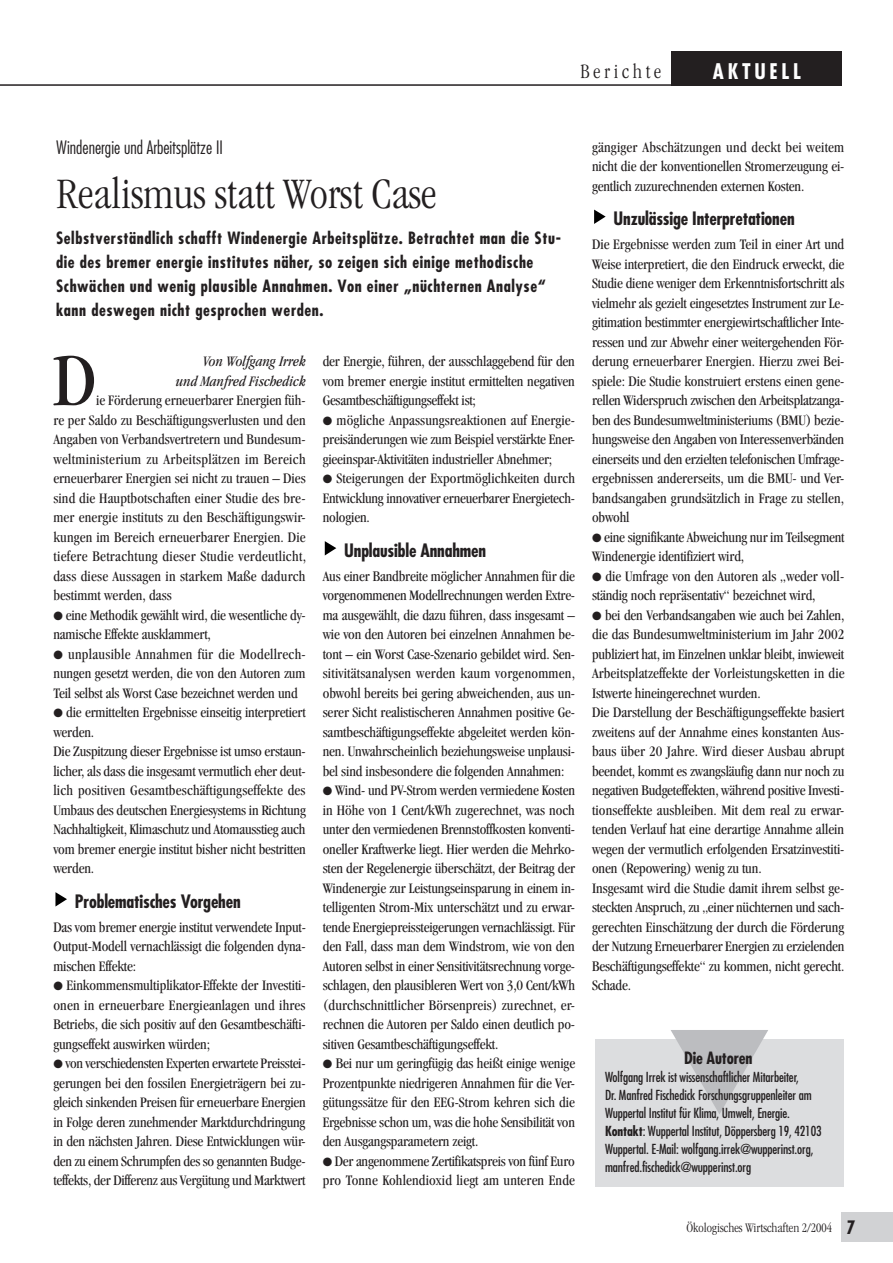
<style>
.page{position:relative;width:893px;height:1263px;background:#fff}
.page>*{position:absolute;margin:0;border:0;box-sizing:border-box;transform-origin:0 0}
._5Fließtext_Initial{font:condensed 76.95px "Garamond";color:#231f20}
._2Headline{font:300 condensed 45px "Garamond";color:#231f20}
.t1{font:300 condensed 21px "Garamond";letter-spacing:.175em;color:#231f20}
.t2{font:700 condensed 21px "Futura";letter-spacing:.175em;color:#fff}
._6ZÜ{font:700 condensed 18px "Futura";letter-spacing:-.01em;color:#231f20}
._1Dachzeile{font:300 condensed 18px "Futura";color:#231f20}
._3Vorspann{font:700 condensed 16.5px/24px "Futura";letter-spacing:.035em;color:#231f20}
._9Autorenüberschrift{font:700 condensed 16.5px "Futura";color:#231f20}
._4Fließtext{font:condensed 15px/19.5px "Garamond";letter-spacing:-.01em;color:#231f20;text-align:justify}
._5Fließtext_Initial-2{font:condensed 15px "Garamond";letter-spacing:.005em;color:#231f20}
._5Fließtext_Initial-3{font:italic condensed 15px "Garamond";color:#231f20}
._9zAutorenkasten{font:condensed 13.5px/18px "Futura";letter-spacing:-.01em;color:#231f20}
.t3{font:300 condensed 13.5px "Garamond";color:#231f20}
.s1{font-weight:700}
</style>
<div class="page">
<div style="left:842px;top:1212px;width:51px;height:30px;background:#d1d2d4"></div>
<div style="left:672px;top:51px;width:170px;height:34px;background:#231f20"></div>
<hr style="left:0;top:84px;width:842px;height:2px;background:#231f20">
<svg style="left:55px;top:892px;width:12px;height:14px"></svg>
<svg style="left:325px;top:541px;width:11px;height:14px"></svg>
<svg style="left:594px;top:210px;width:12px;height:14px"></svg>
<div style="left:595px;top:1040px;width:248px;height:147px;background:#dcdddf"></div>
<svg style="left:671px;top:1039px;width:97px;height:1px"></svg>
<p class="t1" style="left:581px;top:60px;width:82px">Berichte</p>
<p class="t2" style="left:713px;top:58px;width:89px">Aktuell</p>
<p class="_1Dachzeile" style="left:56px;top:136px;width:168px">Windenergie und Arbeitsplätze II</p>
<p class="_2Headline" style="left:56px;top:169px;width:382px">Realismus statt Worst Case</p>
<p class="_3Vorspann" style="left:56px;top:226px;width:506px">Selbstverständlich schafft Windenergie Arbeitsplätze. Betrachtet man die Stu&shy;die des bremer energie institutes näher, so zeigen sich einige methodische Schwächen und wenig plausible Annahmen. Von einer „nüchternen Analyse“ kann deswegen nicht gesprochen werden.</p>
<p class="_5Fließtext_Initial" style="left:53px;top:338px;width:44px">D</p>
<p class="_5Fließtext_Initial-3" style="left:203px;top:353px;width:105px">Von Wolfgang Irrek</p>
<p class="_5Fließtext_Initial-3" style="left:176px;top:372px;width:131px">und Manfred Fischedick</p>
<p class="_5Fließtext_Initial-2" style="left:96px;top:392px;width:211px">ie Förderung erneuerbarer Energien füh-</p>
<p class="_5Fließtext_Initial-2" style="left:53px;top:411px;width:254px">re per Saldo zu Beschäftigungsverlusten und den</p>
<p class="_5Fließtext_Initial-2" style="left:53px;top:431px;width:254px">Angaben von Verbandsvertretern und Bundesum-</p>
<p class="_5Fließtext_Initial-2" style="left:53px;top:450px;width:254px">weltministerium zu Arbeitsplätzen im Bereich</p>
<p class="_5Fließtext_Initial-2" style="left:53px;top:470px;width:254px">erneuerbarer Energien sei nicht zu trauen – Dies</p>
<p class="_5Fließtext_Initial-2" style="left:53px;top:489px;width:254px">sind die Hauptbotschaften einer Studie des bre-</p>
<p class="_5Fließtext_Initial-2" style="left:53px;top:509px;width:254px">mer energie instituts zu den Beschäftigungswir-</p>
<p class="_5Fließtext_Initial-2" style="left:53px;top:528px;width:254px">kungen im Bereich erneuerbarer Energien. Die</p>
<p class="_5Fließtext_Initial-2" style="left:53px;top:548px;width:254px">tiefere Betrachtung dieser Studie verdeutlicht,</p>
<p class="_5Fließtext_Initial-2" style="left:53px;top:567px;width:254px">dass diese Aussagen in starkem Maße dadurch</p>
<p class="_5Fließtext_Initial-2" style="left:53px;top:587px;width:120px">bestimmt werden, dass</p>
<p class="_4Fließtext" style="left:53px;top:605px;width:254px">● eine Methodik gewählt wird, die wesentliche dy&shy;namische Effekte ausklammert,</p>
<p class="_4Fließtext" style="left:53px;top:644px;width:254px">● unplausible Annahmen für die Modellrech&shy;nungen gesetzt werden, die von den Autoren zum Teil selbst als Worst Case bezeichnet werden und</p>
<p class="_4Fließtext" style="left:53px;top:702px;width:254px">● die ermittelten Ergebnisse einseitig interpretiert werden.</p>
<p class="_4Fließtext" style="left:53px;top:741px;width:254px">Die Zuspitzung dieser Ergebnisse ist umso erstaun&shy;licher, als dass die insgesamt vermutlich eher deut&shy;lich positiven Gesamtbeschäftigungseffekte des Umbaus des deutschen Energiesystems in Richtung Nachhaltigkeit, Klimaschutz und Atomausstieg auch vom bremer energie institut bisher nicht bestritten werden.</p>
<p class="_6ZÜ" style="left:75px;top:889px;width:167px">Problematisches Vorgehen</p>
<p class="_4Fließtext" style="left:53px;top:917px;width:254px">Das vom bremer energie institut verwendete Input-Output-Modell vernachlässigt die folgenden dyna&shy;mischen Effekte:</p>
<p class="_4Fließtext" style="left:53px;top:975px;width:254px">● Einkommensmultiplikator-Effekte der Investiti&shy;onen in erneuerbare Energieanlagen und ihres Betriebs, die sich positiv auf den Gesamtbeschäfti&shy;gungseffekt auswirken würden;</p>
<p class="_4Fließtext" style="left:53px;top:1053px;width:254px">● von verschiedensten Experten erwartete Preisstei&shy;gerungen bei den fossilen Energieträgern bei zu&shy;gleich sinkenden Preisen für erneuerbare Energien in Folge deren zunehmender Marktdurchdringung in den nächsten Jahren. Diese Entwicklungen wür&shy;den zu einem Schrumpfen des so genannten Budge&shy;teffekts, der Differenz aus Vergütung und Marktwert</p>
<p class="_4Fließtext" style="left:323px;top:351px;width:254px">der Energie, führen, der ausschlaggebend für den vom bremer energie institut ermittelten negativen Gesamtbeschäftigungseffekt ist;</p>
<p class="_4Fließtext" style="left:323px;top:410px;width:254px">● mögliche Anpassungsreaktionen auf Energie&shy;preisänderungen wie zum Beispiel verstärkte Ener&shy;gieeinspar-Aktivitäten industrieller Abnehmer;</p>
<p class="_4Fließtext" style="left:323px;top:468px;width:254px">● Steigerungen der Exportmöglichkeiten durch Entwicklung innovativer erneuerbarer Energietech&shy;nologien.</p>
<p class="_6ZÜ" style="left:344px;top:538px;width:143px">Unplausible Annahmen</p>
<p class="_4Fließtext" style="left:323px;top:566px;width:254px">Aus einer Bandbreite möglicher Annahmen für die vorgenommenen Modellrechnungen werden Extre&shy;ma ausgewählt, die dazu führen, dass insgesamt – wie von den Autoren bei einzelnen Annahmen be&shy;tont – ein Worst Case-Szenario gebildet wird. Sen&shy;sitivitätsanalysen werden kaum vorgenommen, obwohl bereits bei gering abweichenden, aus un&shy;serer Sicht realistischeren Annahmen positive Ge&shy;samtbeschäftigungseffekte abgeleitet werden kön&shy;nen. Unwahrscheinlich beziehungsweise unplausi&shy;bel sind insbesondere die folgenden Annahmen:</p>
<p class="_4Fließtext" style="left:323px;top:780px;width:254px">● Wind- und PV-Strom werden vermiedene Kosten in Höhe von 1 Cent/kWh zugerechnet, was noch unter den vermiedenen Brennstoffkosten konventi&shy;oneller Kraftwerke liegt. Hier werden die Mehrko&shy;sten der Regelenergie überschätzt, der Beitrag der Windenergie zur Leistungseinsparung in einem in&shy;telligenten Strom-Mix unterschätzt und zu erwar&shy;tende Energiepreissteigerungen vernachlässigt. Für den Fall, dass man dem Windstrom, wie von den Autoren selbst in einer Sensitivitätsrechnung vorge&shy;schlagen, den plausibleren Wert von 3,0 Cent/kWh (durchschnittlicher Börsenpreis) zurechnet, er&shy;rechnen die Autoren per Saldo einen deutlich po&shy;sitiven Gesamtbeschäftigungseffekt.</p>
<p class="_4Fließtext" style="left:323px;top:1053px;width:254px">● Bei nur um geringfügig das heißt einige wenige Prozentpunkte niedrigeren Annahmen für die Ver&shy;gütungssätze für den EEG-Strom kehren sich die Ergebnisse schon um, was die hohe Sensibilität von den Ausgangsparametern zeigt.</p>
<p class="_4Fließtext" style="left:323px;top:1151px;width:254px">● Der angenommene Zertifikatspreis von fünf Euro pro Tonne Kohlendioxid liegt am unteren Ende</p>
<p class="_4Fließtext" style="left:592px;top:137px;width:254px">gängiger Abschätzungen und deckt bei weitem nicht die der konventionellen Stromerzeugung ei&shy;gentlich zuzurechnenden externen Kosten.</p>
<p class="_6ZÜ" style="left:614px;top:207px;width:183px">Unzulässige Interpretationen</p>
<p class="_4Fließtext" style="left:592px;top:234px;width:254px">Die Ergebnisse werden zum Teil in einer Art und Weise interpretiert, die den Eindruck erweckt, die Studie diene weniger dem Erkenntnisfortschritt als vielmehr als gezielt eingesetztes Instrument zur Le&shy;gitimation bestimmter energiewirtschaftlicher Inte&shy;ressen und zur Abwehr einer weitergehenden För&shy;derung erneuerbarer Energien. Hierzu zwei Bei&shy;spiele: Die Studie konstruiert erstens einen gene&shy;rellen Widerspruch zwischen den Arbeitsplatzanga&shy;ben des Bundesumweltministeriums (BMU) bezie&shy;hungsweise den Angaben von Interessenverbänden einerseits und den erzielten telefonischen Umfrage&shy;ergebnissen andererseits, um die BMU- und Ver&shy;bandsangaben grundsätzlich in Frage zu stellen, obwohl</p>
<p class="_4Fließtext" style="left:592px;top:527px;width:254px">● eine signifikante Abweichung nur im Teilsegment<br>Windenergie identifiziert wird,</p>
<p class="_4Fließtext" style="left:592px;top:566px;width:254px">● die Umfrage von den Autoren als „weder voll&shy;ständig noch repräsentativ“ bezeichnet wird,</p>
<p class="_4Fließtext" style="left:592px;top:605px;width:254px">● bei den Verbandsangaben wie auch bei Zahlen, die das Bundesumweltministerium im Jahr 2002 publiziert hat, im Einzelnen unklar bleibt, inwieweit Arbeitsplatzeffekte der Vorleistungsketten in die Istwerte hineingerechnet wurden.</p>
<p class="_4Fließtext" style="left:592px;top:702px;width:254px">Die Darstellung der Beschäftigungseffekte basiert zweitens auf der Annahme eines konstanten Aus&shy;baus über 20 Jahre. Wird dieser Ausbau abrupt beendet, kommt es zwangsläufig dann nur noch zu negativen Budgeteffekten, während positive Investi&shy;tionseffekte ausbleiben. Mit dem real zu erwar&shy;tenden Verlauf hat eine derartige Annahme allein wegen der vermutlich erfolgenden Ersatzinvestiti&shy;onen (Repowering) wenig zu tun.</p>
<p class="_4Fließtext" style="left:592px;top:878px;width:254px">Insgesamt wird die Studie damit ihrem selbst ge&shy;steckten Anspruch, zu „einer nüchternen und sach&shy;gerechten Einschätzung der durch die Förderung der Nutzung Erneuerbarer Energien zu erzielenden Beschäftigungseffekte“ zu kommen, nicht gerecht.<br>Schade.</p>
<p class="_9Autorenüberschrift" style="left:684px;top:1047px;width:70px">Die Autoren</p>
<p class="_9zAutorenkasten" style="left:605px;top:1085px;width:208px">Dr. Manfred Fischedick Forschungsgruppenleiter am<br>Wuppertal Institut für Klima, Umwelt, Energie.</p>
<p class="_9zAutorenkasten" style="left:605px;top:1121px;width:218px"><span class="s1">Kontakt</span>: Wuppertal Institut, Döppersberg 19, 42103<br>Wuppertal. E-Mail: wolfgang.irrek@wupperinst.org, manfred.fischedick@wupperinst.org</p>
<p class="_9zAutorenkasten" style="left:605px;top:1067px;width:195px">Wolfgang Irrek ist wissenschaftlicher Mitarbeiter,</p>
<p class="t3" style="left:686px;top:1221px;width:147px">Ökologisches Wirtschaften 2/2004</p>
<p class="_6ZÜ" style="left:846px;top:1216px;width:10px">7</p>
</div>
